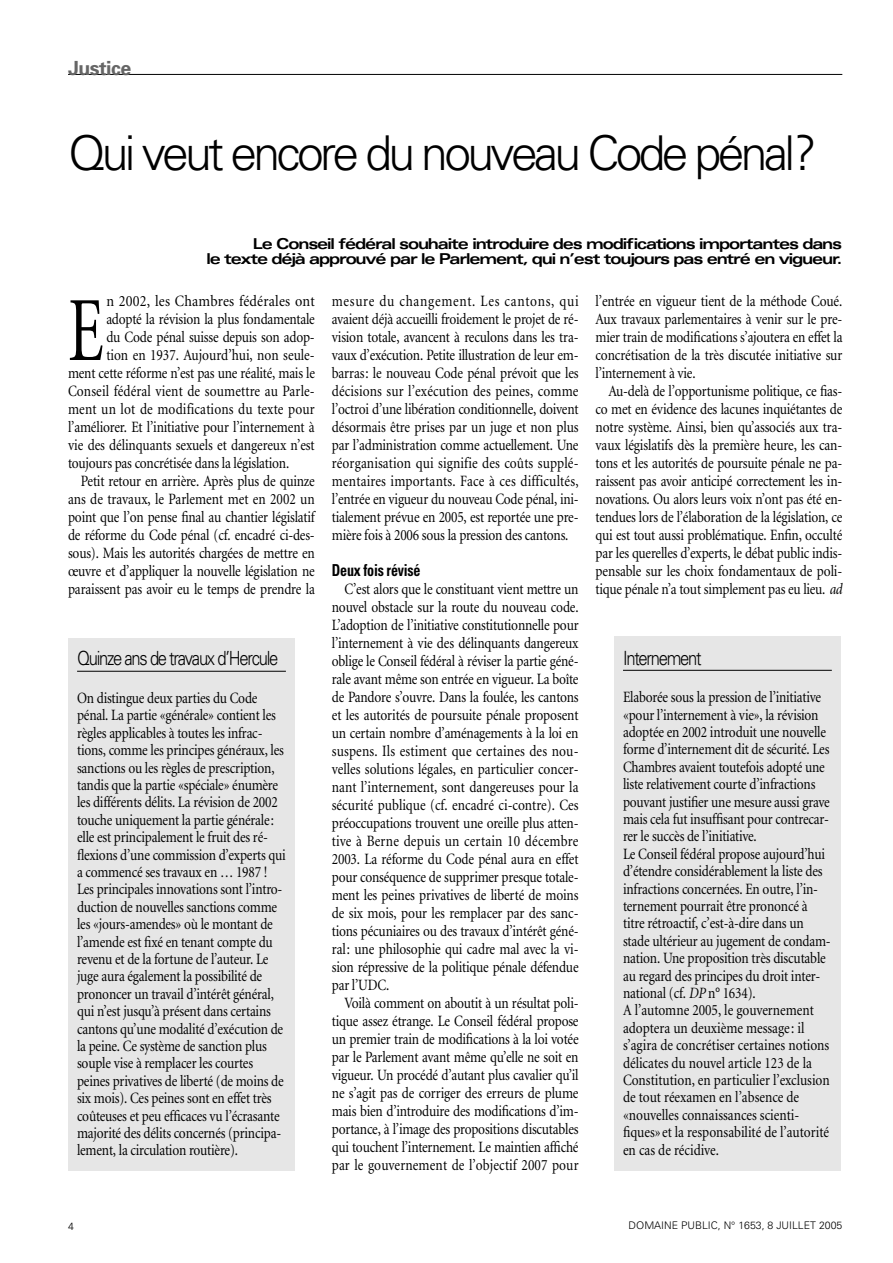
<style>
.page{position:relative;width:893px;height:1263px;background:#fff}
.page>*{position:absolute;margin:0;border:0;box-sizing:border-box;transform-origin:0 0}
.t1{font:91.8px "Minion";color:#000;scale:.7 1}
.t2{font:300 48px "Univers";letter-spacing:-.075em;color:#000}
.t3{font:300 19.5px "Univers";letter-spacing:-.075em;color:#000;scale:.85 1}
.t4{font:700 19.5px "Univers";letter-spacing:-.025em;color:#666}
.t5{font:700 condensed 16.5px "Univers";letter-spacing:-.015em;color:#000;scale:.85 1}
.t6{font:15.75px/18px "Minion";letter-spacing:-.015em;color:#000;text-align:justify;scale:.85 1}
.t7{font:15.75px "Minion";letter-spacing:.01em;color:#000;scale:.85 1}
.t8{font:15.75px "Minion";letter-spacing:.015em;color:#000;scale:.85 1}
.t9{font:15.75px "Minion";letter-spacing:.015em;color:#000;scale:.9 1}
.t10{font:700 expanded 15px/15px "Univers";letter-spacing:-.075em;color:#000;text-align:right}
.t11{font:300 10.5px "Univers";color:#000}
.s1{font-style:italic}
</style>
<div class="page">
<hr style="left:68px;top:74px;width:774px;height:1px;background:#000">
<div style="left:68px;top:638px;width:227px;height:533px;background:#e6e6e6"></div>
<hr style="left:77px;top:671px;width:209px;height:1px;background:#000">
<div style="left:614px;top:636px;width:226px;height:535px;background:#e6e6e6"></div>
<hr style="left:623px;top:670px;width:208px;height:1px;background:#000">
<p class="t4" style="left:68px;top:61px;width:65px">Justice</p>
<h2 class="t2" style="left:68px;top:135px;width:750px">Qui veut encore du nouveau Code pénal?</h2>
<p class="t10" style="left:206px;top:237px;width:637px">Le Conseil fédéral souhaite introduire des modifications importantes dans<br>le texte déjà approuvé par le Parlement, qui n’est toujours pas entré en vigueur.</p>
<p class="t6" style="left:595px;top:293px;width:292px">l’entrée en vigueur tient de la méthode Coué.<br>Aux travaux parlementaires à venir sur le pre&shy;mier train de modifications s’ajoutera en effet la concrétisation de la très discutée initiative sur l’internement à vie.</p>
<p class="t6" style="left:595px;top:383px;width:292px;text-indent:13px">Au-delà de l’opportunisme politique, ce fias&shy;co met en évidence des lacunes inquiétantes de notre système. Ainsi, bien qu’associés aux tra&shy;vaux législatifs dès la première heure, les can&shy;tons et les autorités de poursuite pénale ne pa&shy;raissent pas avoir anticipé correctement les in&shy;novations. Ou alors leurs voix n’ont pas été en&shy;tendues lors de l’élaboration de la législation, ce qui est tout aussi problématique. Enfin, occulté par les querelles d’experts, le débat public indis&shy;pensable sur les choix fondamentaux de poli&shy;tique pénale n’a tout simplement pas eu lieu. <span class="s1">ad</span></p>
<h1 class="t1" style="left:68px;top:295px;width:52px">E</h1>
<p class="t9" style="left:106px;top:295px;width:233px">n 2002, les Chambres fédérales ont</p>
<p class="t6" style="left:332px;top:293px;width:292px">mesure du changement. Les cantons, qui avaient déjà accueilli froidement le projet de ré&shy;vision totale, avancent à reculons dans les tra&shy;vaux d’exécution. Petite illustration de leur em&shy;barras: le nouveau Code pénal prévoit que les décisions sur l’exécution des peines, comme l’octroi d’une libération conditionnelle, doivent désormais être prises par un juge et non plus par l’administration comme actuellement. Une réorganisation qui signifie des coûts supplé&shy;mentaires importants. Face à ces difficultés, l’entrée en vigueur du nouveau Code pénal, ini&shy;tialement prévue en 2005, est reportée une pre&shy;mière fois à 2006 sous la pression des cantons.</p>
<p class="t5" style="left:332px;top:564px;width:106px">Deux fois révisé</p>
<p class="t6" style="left:332px;top:581px;width:292px;text-indent:13px">C’est alors que le constituant vient mettre un nouvel obstacle sur la route du nouveau code.<br>L’adoption de l’initiative constitutionnelle pour l’internement à vie des délinquants dangereux oblige le Conseil fédéral à réviser la partie géné&shy;rale avant même son entrée en vigueur. La boîte de Pandore s’ouvre. Dans la foulée, les cantons et les autorités de poursuite pénale proposent un certain nombre d’aménagements à la loi en suspens. Ils estiment que certaines des nou&shy;velles solutions légales, en particulier concer&shy;nant l’internement, sont dangereuses pour la sécurité publique (cf. encadré ci-contre). Ces préoccupations trouvent une oreille plus atten&shy;tive à Berne depuis un certain 10 décembre 2003. La réforme du Code pénal aura en effet pour conséquence de supprimer presque totale&shy;ment les peines privatives de liberté de moins de six mois, pour les remplacer par des sanc&shy;tions pécuniaires ou des travaux d’intérêt géné&shy;ral: une philosophie qui cadre mal avec la vi&shy;sion répressive de la politique pénale défendue par l’UDC.</p>
<p class="t6" style="left:332px;top:995px;width:292px;text-indent:13px">Voilà comment on aboutit à un résultat poli&shy;tique assez étrange. Le Conseil fédéral propose un premier train de modifications à la loi votée par le Parlement avant même qu’elle ne soit en vigueur. Un procédé d’autant plus cavalier qu’il ne s’agit pas de corriger des erreurs de plume mais bien d’introduire des modifications d’im&shy;portance, à l’image des propositions discutables qui touchent l’internement. Le maintien affiché par le gouvernement de l’objectif 2007 pour</p>
<p class="t6" style="left:106px;top:311px;width:247px">adopté la révision la plus fondamentale</p>
<p class="t6" style="left:106px;top:329px;width:247px">du Code pénal suisse depuis son adop-</p>
<p class="t6" style="left:106px;top:347px;width:247px">tion en 1937. Aujourd’hui, non seule-</p>
<p class="t6" style="left:68px;top:365px;width:292px">ment cette réforme n’est pas une réalité, mais le</p>
<p class="t7" style="left:68px;top:385px;width:292px">Conseil fédéral vient de soumettre au Parle-</p>
<p class="t8" style="left:68px;top:403px;width:292px">ment un lot de modifications du texte pour</p>
<p class="t6" style="left:68px;top:419px;width:292px">l’améliorer. Et l’initiative pour l’internement à</p>
<p class="t6" style="left:68px;top:437px;width:292px">vie des délinquants sexuels et dangereux n’est</p>
<p class="t6" style="left:68px;top:455px;width:262px">toujours pas concrétisée dans la législation.</p>
<p class="t6" style="left:81px;top:473px;width:277px">Petit retour en arrière. Après plus de quinze</p>
<p class="t6" style="left:68px;top:491px;width:292px">ans de travaux, le Parlement met en 2002 un</p>
<p class="t6" style="left:68px;top:509px;width:292px">point que l’on pense final au chantier législatif</p>
<p class="t6" style="left:68px;top:527px;width:292px">de réforme du Code pénal (cf. encadré ci-des-</p>
<p class="t6" style="left:68px;top:545px;width:292px">sous). Mais les autorités chargées de mettre en</p>
<p class="t6" style="left:68px;top:563px;width:292px">œuvre et d’appliquer la nouvelle législation ne</p>
<p class="t6" style="left:68px;top:581px;width:292px">paraissent pas avoir eu le temps de prendre la</p>
<p class="t3" style="left:623px;top:650px;width:94px">Internement</p>
<p class="t6" style="left:623px;top:690px;width:246px;line-height:17.4px;text-align:left">Elaborée sous la pression de l’initiative «pour l’internement à vie», la révision adoptée en 2002 introduit une nouvelle forme d’internement dit de sécurité. Les Chambres avaient toutefois adopté une liste relativement courte d’infractions pouvant justifier une mesure aussi grave mais cela fut insuffisant pour contrecar&shy;rer le succès de l’initiative.<br>Le Conseil fédéral propose aujourd’hui d’étendre considérablement la liste des infractions concernées. En outre, l’in&shy;ternement pourrait être prononcé à titre rétroactif, c’est-à-dire dans un stade ultérieur au jugement de condam&shy;nation. Une proposition très discutable au regard des principes du droit inter&shy;national (cf. <span class="s1">DP</span> n° 1634).<br>A l’automne 2005, le gouvernement adoptera un deuxième message: il s’agira de concrétiser certaines notions délicates du nouvel article 123 de la Constitution, en particulier l’exclusion de tout réexamen en l’absence de «nouvelles connaissances scienti&shy;fiques»et la responsabilité de l’autorité en cas de récidive.</p>
<p class="t3" style="left:77px;top:651px;width:238px">Quinze ans de travaux d’Hercule</p>
<p class="t6" style="left:77px;top:691px;width:247px;line-height:17.4px;text-align:left">On distingue deux parties du Code pénal. La partie «générale» contient les règles applicables à toutes les infrac&shy;tions, comme les principes généraux, les sanctions ou les règles de prescription, tandis que la partie «spéciale» énumère les différents délits. La révision de 2002 touche uniquement la partie générale: elle est principalement le fruit des ré&shy;flexions d’une commission d’experts qui a commencé ses travaux en … 1987 !<br>Les principales innovations sont l’intro&shy;duction de nouvelles sanctions comme les «jours-amendes» où le montant de l’amende est fixé en tenant compte du revenu et de la fortune de l’auteur. Le juge aura également la possibilité de prononcer un travail d’intérêt général, qui n’est jusqu’à présent dans certains cantons qu’une modalité d’exécution de la peine. Ce système de sanction plus souple vise à remplacer les courtes peines privatives de liberté (de moins de six mois). Ces peines sont en effet très coûteuses et peu efficaces vu l’écrasante majorité des délits concernés (principa&shy;lement, la circulation routière).</p>
<p class="t11" style="left:68px;top:1222px;width:7px">4</p>
<p class="t11" style="left:628px;top:1222px;width:215px">DOMAINE PUBLIC, N° 1653, 8 JUILLET 2005</p>
</div>
